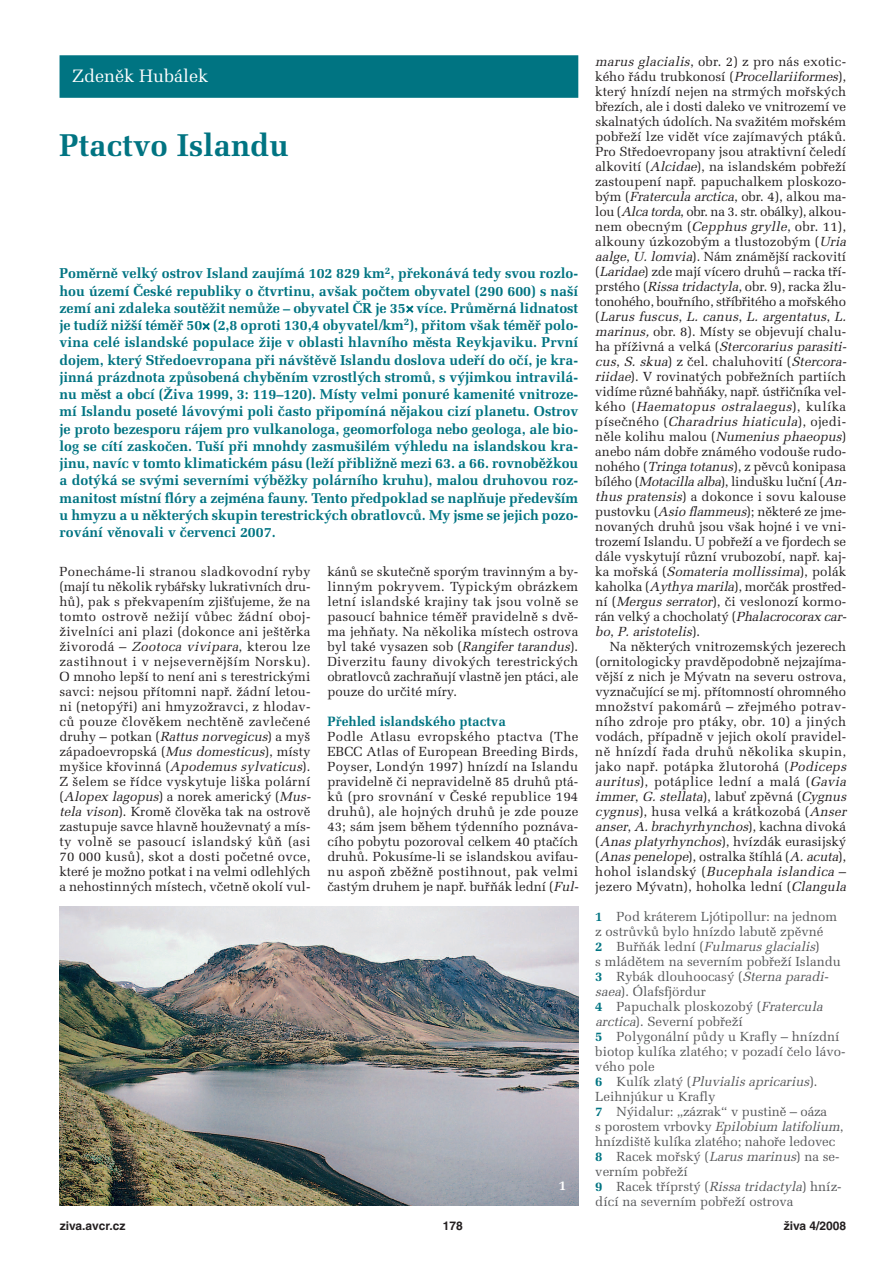
<style>
.page{position:relative;width:893px;height:1263px;background:#fff}
.page>*{position:absolute;margin:0;border:0;box-sizing:border-box;transform-origin:0 0}
.t1{font:700 31.5px "Melior CE";color:#007482}
.t2{font:18px "Melior CE";color:#fff}
.t3{font:700 14.25px/17.2px "Melior CE";color:#007482;text-align:justify}
.t4{font:700 13.5px "Melior CE";color:#007482}
.t5{font:700 13.5px "Melior CE";color:#fff}
.t6{font:13.2px/15px "Melior CE";color:#231f20}
.t7{font:13.2px/15px "Melior CE";color:#57585a}
.t8{font:700 12px "Helvetica CE";color:#231f20}
.s1{font-style:italic}
.s2{font-weight:700;color:#007482}
</style>
<div class="page">
<div style="left:60px;top:55px;width:518px;height:43px;background:#007482"></div>
<img style="left:60px;top:906px;width:518px;height:299px">
<h2 class="t2" style="left:72px;top:70px;width:138px">Zdeněk Hubálek</h2>
<h1 class="t1" style="left:60px;top:134px;width:231px">Ptactvo Islandu</h1>
<p class="t3" style="left:60px;top:266px;width:520px">Poměrně velký ostrov Island zaujímá 102 829 km<sup>2</sup>, překonává tedy svou rozlo&shy;hou území České republiky o čtvrtinu, avšak počtem obyvatel (290 600) s naší zemí ani zdaleka soutěžit nemůže – obyvatel ČR je 35 více. Průměrná lidnatost je tudíž nižší téměř 50 (2,8 oproti 130,4 obyvatel/km<sup>2</sup>), přitom však téměř polo&shy;vina celé islandské populace žije v oblasti hlavního města Reykjaviku. První dojem, který Středoevropana při návštěvě Islandu doslova udeří do očí, je kra&shy;jinná prázdnota způsobená chyběním vzrostlých stromů, s výjimkou intravilá&shy;nu měst a obcí (Živa 1999, 3: 119–120). Místy velmi ponuré kamenité vnitroze&shy;mí Islandu poseté lávovými poli často připomíná nějakou cizí planetu. Ostrov je proto bezesporu rájem pro vulkanologa, geomorfologa nebo geologa, ale bio&shy;log se cítí zaskočen. Tuší při mnohdy zasmušilém výhledu na islandskou kra&shy;jinu, navíc v tomto klimatickém pásu (leží přibližně mezi 63. a 66. rovnoběžkou a dotýká se svými severními výběžky polárního kruhu), malou druhovou roz&shy;manitost místní flóry a zejména fauny. Tento předpoklad se naplňuje především u hmyzu a u některých skupin terestrických obratlovců. My jsme se jejich pozo&shy;rování věnovali v červenci 2007.</p>
<p class="t6" style="left:60px;top:566px;width:255px">Ponecháme-li stranou sladkovodní ryby (mají tu několik rybářsky lukrativních dru&shy;hů), pak s překvapením zjišťujeme, že na tomto ostrově nežijí vůbec žádní oboj&shy;živelníci ani plazi (dokonce ani ještěrka živorodá – <span class="s1">Zootoca vivipara</span>, kterou lze zastihnout i v nejsevernějším Norsku).<br>O mnoho lepší to není ani s terestrickými savci: nejsou přítomni např. žádní letou&shy;ni (netopýři) ani hmyzožravci, z hlodav&shy;ců pouze člověkem nechtěně zavlečené druhy – potkan (<span class="s1">Rattusnorvegicus</span>) a myš západoevropská (<span class="s1">Musdomesticus</span>), místy myšice křovinná (<span class="s1">Apodemus sylvaticus</span>).<br>Z šelem se řídce vyskytuje liška polární (<span class="s1">Alopexlagopus</span>) a norek americký (<span class="s1">Mus&shy;telavison</span>). Kromě člověka tak na ostrově zastupuje savce hlavně houževnatý a mís&shy;ty volně se pasoucí islandský kůň (asi 70 000 kusů), skot a dosti početné ovce, které je možno potkat i na velmi odlehlých a nehostinných místech, včetně okolí vul-</p>
<p class="t6" style="left:327px;top:566px;width:252px;text-align:justify">kánů se skutečně sporým travinným a by&shy;linným pokryvem. Typickým obrázkem letní islandské krajiny tak jsou volně se pasoucí bahnice téměř pravidelně s dvě&shy;ma jehňaty. Na několika místech ostrova byl také vysazen sob (<span class="s1">Rangifertarandus</span>).<br>Diverzitu fauny divokých terestrických obratlovců zachraňují vlastně jen ptáci, ale pouze do určité míry.</p>
<p class="t4" style="left:327px;top:717px;width:180px">Přehled islandského ptactva</p>
<p class="t6" style="left:327px;top:731px;width:255px">Podle Atlasu evropského ptactva (The EBCC Atlas of European Breeding Birds, Poyser, Londýn 1997) hnízdí na Islandu pravidelně či nepravidelně 85 druhů ptá&shy;ků (pro srovnání v České republice 194 druhů), ale hojných druhů je zde pouze 43; sám jsem během týdenního poznáva&shy;cího pobytu pozoroval celkem 40 ptačích druhů. Pokusíme-li se islandskou avifau&shy;nu aspoň zběžně postihnout, pak velmi častým druhem je např. buřňák lední (<span class="s1">Ful-</span></p>
<p class="t5" style="left:559px;top:1181px;width:9px">1</p>
<p class="t6" style="left:595px;top:56px;width:255px"><span class="s1">marusglacialis</span>, obr. 2) z pro nás exotic&shy;kého řádu trubkonosí (<span class="s1">Procellariiformes</span>), který hnízdí nejen na strmých mořských březích, ale i dosti daleko ve vnitrozemí ve skalnatých údolích. Na svažitém mořském pobřeží lze vidět více zajímavých ptáků.<br>Pro Středoevropany jsou atraktivní čeledí alkovití (<span class="s1">Alcidae</span>), na islandském pobřeží zastoupení např. papuchalkem ploskozo&shy;bým (<span class="s1">Fraterculaarctica</span>, obr. 4), alkou ma&shy;lou (<span class="s1">Alcatorda</span>, obr. na 3. str. obálky), alkou&shy;nem obecným (<span class="s1">Cepphusgrylle</span>, obr. 11), alkouny úzkozobým a tlustozobým (<span class="s1">Uria aalge</span>, <span class="s1">U.lomvia</span>). Nám známější rackovití (<span class="s1">Laridae</span>) zde mají vícero druhů – racka tří&shy;prstého (<span class="s1">Rissatridactyla</span>, obr. 9), racka žlu&shy;tonohého, bouřního, stříbřitého a mořského ( <span class="s1">Larus fuscus</span>, <span class="s1">L. canus</span>, <span class="s1">L. argentatus</span>, <span class="s1">L. marinus,</span>obr. 8). Místy se objevují chalu&shy;h a p ř í ž i v n á a v e l k á ( <span class="s1">Stercorarius parasiti&shy;cus</span>, <span class="s1">S.skua</span>) z čel. chaluhovití (<span class="s1">Stercora&shy;riidae</span>). V rovinatých pobřežních partiích vidíme různé bahňáky, např. ústřičníka vel&shy;k é h o ( <span class="s1">Haematopus ostralaegus</span>) , k u l í k a písečného (<span class="s1">Charadrius hiaticula</span>), ojedi&shy;něle kolihu malou (<span class="s1">Numeniusphaeopus</span>) anebo nám dobře známého vodouše rudo&shy;nohého (<span class="s1">Tringatotanus</span>), z pěvců konipasa bílého (<span class="s1">Motacillaalba</span>), lindušku luční (<span class="s1">An&shy;thuspratensis</span>) a dokonce i sovu kalouse pustovku (<span class="s1">Asioflammeus</span>); některé ze jme&shy;novaných druhů jsou však hojné i ve vni&shy;trozemí Islandu. U pobřeží a ve fjordech se dále vyskytují různí vrubozobí, např. kaj&shy;k a m o ř s k á ( <span class="s1">Somateria mollissima</span>) , p o l á k kaholka (<span class="s1">Aythyamarila</span>), morčák prostřed&shy;ní (<span class="s1">Mergusserrator</span>), či veslonozí kormo&shy;rán velký a chocholatý (<span class="s1">Phalacrocoraxcar&shy;bo</span>, <span class="s1">P. aristotelis</span>) .</p>
<p class="t6" style="left:595px;top:641px;width:255px;text-indent:14px">Na některých vnitrozemských jezerech (ornitologicky pravděpodobně nejzajíma&shy;vější z nich je Mývatn na severu ostrova, vyznačující se mj. přítomností ohromného množství pakomárů – zřejmého potrav&shy;ního zdroje pro ptáky, obr. 10) a jiných vodách, případně v jejich okolí pravidel&shy;ně hnízdí řada druhů několika skupin, jako např. potápka žlutorohá (<span class="s1">Podiceps auritus</span>), potáplice lední a malá (<span class="s1">Gavia immer</span>, <span class="s1">G. stellata</span>) , l a b u ť z p ě v n á ( <span class="s1">Cygnus cygnus</span>), husa velká a krátkozobá (<span class="s1">Anser anser</span>, <span class="s1">A. brachyrhynchos</span>) , k a c h n a d i v o k á (<span class="s1">Anasplatyrhynchos</span>), hvízdák eurasijský (<span class="s1">Anaspenelope</span>), ostralka štíhlá (<span class="s1">A.acuta</span>), hohol islandský (<span class="s1">Bucephala islandica</span> – jezero Mývatn), hoholka lední (<span class="s1">Clangula</span></p>
<p class="t7" style="left:595px;top:911px;width:252px"><span class="s2">1</span> Pod kráterem Ljótipollur: na jednom z ostrůvků bylo hnízdo labutě zpěvné<br><span class="s2">2</span> B u ř ň á k l e d n í ( <span class="s1">Fulmarus glacialis</span>)<br>s mládětem na severním pobřeží Islandu <span class="s2">3</span> Rybák dlouhoocasý (<span class="s1">Sternaparadi&shy;saea</span>). Ólafsfjördur<br><span class="s2">4</span> Papuchalk ploskozobý (<span class="s1">Fratercula arctica</span>). Severní pobřeží<br><span class="s2">5</span> Polygonální půdy u Krafly – hnízdní biotop kulíka zlatého; v pozadí čelo lávo&shy;vého pole<br><span class="s2">6</span> K u l í k z l a t ý ( <span class="s1">Pluvialis apricarius</span>) .<br>Leihnjúkur u Krafly<br><span class="s2">7</span> Nýidalur: „zázrak“ v pustině – oáza<br>s porostem vrbovky <span class="s1">Epilobiumlatifolium</span>, hnízdiště kulíka zlatého; nahoře ledovec <span class="s2">8</span> Racek mořský (<span class="s1">Larusmarinus</span>) na se&shy;verním pobřeží<br><span class="s2">9</span> Racek tříprstý (<span class="s1">Rissatridactyla</span>) hníz&shy;dící na severním pobřeží ostrova</p>
<p class="t8" style="left:60px;top:1221px;width:67px">ziva.avcr.cz</p>
<p class="t8" style="left:443px;top:1221px;width:22px">178</p>
<p class="t8" style="left:784px;top:1221px;width:64px">živa 4/2008</p>
</div>
